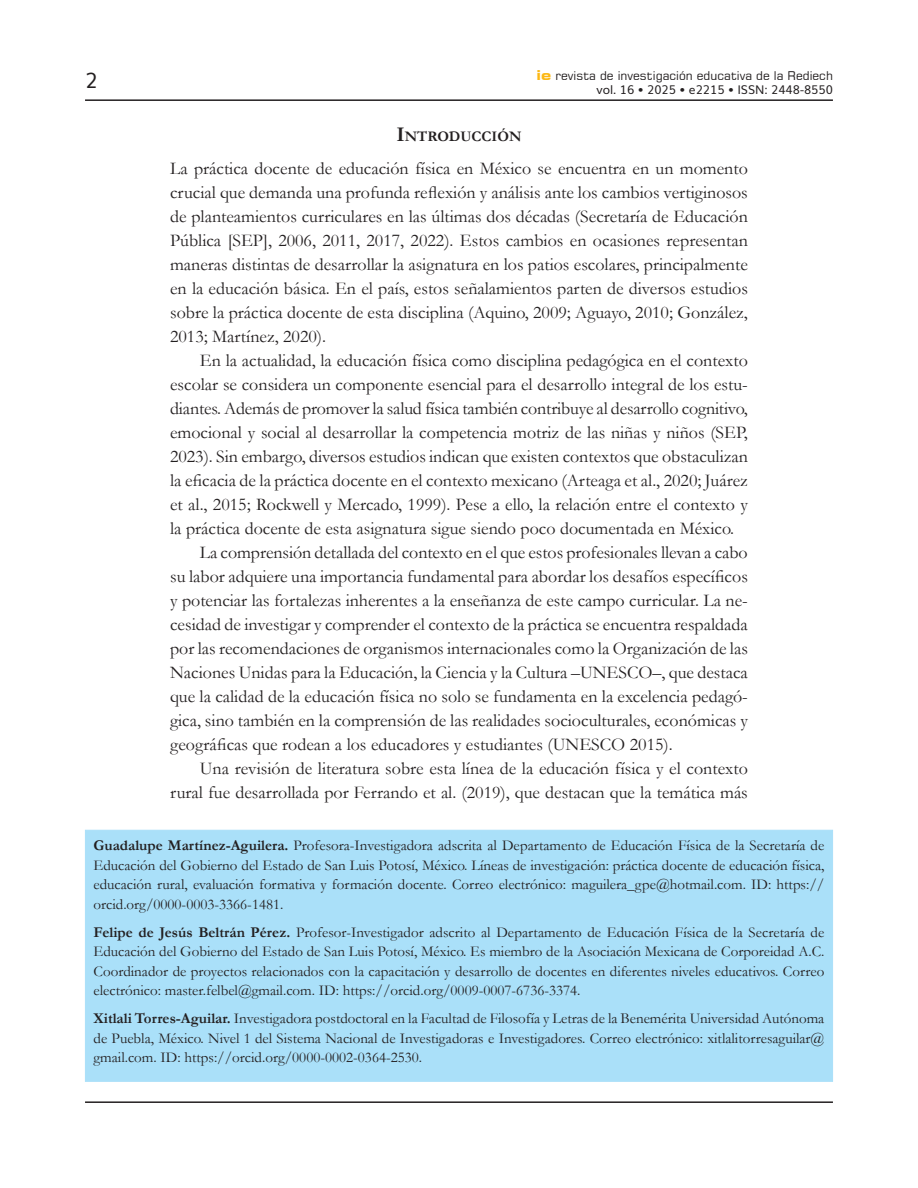
<style>
.page{position:relative;width:918px;height:1188px;background:#fff}
.page>*{position:absolute;margin:0;border:0;box-sizing:border-box;transform-origin:0 0}
.t1{font:21px "Muli";color:#231f20}
.Cuerpo{font:18px/24px "Garamond";color:#231f20;text-align:justify}
.Autores-Adscripcion{font:15px/19.5px "Garamond";color:#231f20;text-align:justify}
.Descanso{font:700 14.7px "Garamond";color:#231f20}
.t2{font:12px "Square 721 BT";color:#231f20}
.t3{font:12px "Muli";color:#231f20}
.s1{font-weight:700;font-stretch:expanded;font-size:13.5px;color:#fcb814}
.s2{font-size:21px}
.s3{font-weight:700}
</style>
<div class="page">
<hr style="left:85px;top:99px;width:748px;height:2px;background:#231f20">
<hr style="left:85px;top:1101px;width:748px;height:2px;background:#231f20">
<div style="left:85px;top:830px;width:748px;height:252px;background:#aae0f9"></div>
<p class="t1" style="left:85px;top:64px;width:14px">2</p>
<p class="t2" style="left:537px;top:68px;width:298px"><span class="s1">ie</span> revista de investigación educativa de la Rediech</p>
<p class="t3" style="left:597px;top:80px;width:238px">vol. 16 • 2025 • e2215 • ISSN: 2448-8550</p>
<p class="Descanso" style="left:397px;top:127px;width:126px"><span class="s2">I</span>NTRODUCCIÓN</p>
<p class="Cuerpo" style="left:170px;top:156px;width:579px">La práctica docente de educación física en México se encuentra en un momento crucial que demanda una profunda reflexión y análisis ante los cambios vertiginosos de planteamientos curriculares en las últimas dos décadas (Secretaría de Educación Pública [SEP], 2006, 2011, 2017, 2022). Estos cambios en ocasiones representan maneras distintas de desarrollar la asignatura en los patios escolares, principalmente en la educación básica. En el país, estos señalamientos parten de diversos estudios sobre la práctica docente de esta disciplina (Aquino, 2009; Aguayo, 2010; González, 2013; Martínez, 2020).</p>
<p class="Cuerpo" style="left:170px;top:348px;width:579px;text-indent:30px">En la actualidad, la educación física como disciplina pedagógica en el contexto escolar se considera un componente esencial para el desarrollo integral de los estu&shy;diantes. Además de promover la salud física también contribuye al desarrollo cognitivo, emocional y social al desarrollar la competencia motriz de las niñas y niños (SEP, 2023). Sin embargo, diversos estudios indican que existen contextos que obstaculizan la eficacia de la práctica docente en el contexto mexicano (Arteaga et al., 2020; Juárez et al., 2015; Rockwell y Mercado, 1999). Pese a ello, la relación entre el contexto y la práctica docente de esta asignatura sigue siendo poco documentada en México.</p>
<p class="Cuerpo" style="left:170px;top:540px;width:579px;text-indent:30px">La comprensión detallada del contexto en el que estos profesionales llevan a cabo su labor adquiere una importancia fundamental para abordar los desafíos específicos y potenciar las fortalezas inherentes a la enseñanza de este campo curricular. La ne&shy;cesidad de investigar y comprender el contexto de la práctica se encuentra respaldada por las recomendaciones de organismos internacionales como la Organización de las Naciones Unidas para la Educación, la Ciencia y la Cultura –UNESCO–, que destaca que la calidad de la educación física no solo se fundamenta en la excelencia pedagó&shy;gica, sino también en la comprensión de las realidades socioculturales, económicas y geográficas que rodean a los educadores y estudiantes (UNESCO 2015).</p>
<p class="Cuerpo" style="left:170px;top:756px;width:579px;text-align:right">Una revisión de literatura sobre esta línea de la educación física y el contexto rural fue desarrollada por Ferrando et al. (2019), que destacan que la temática más</p>
<p class="Autores-Adscripcion" style="left:94px;top:836px;width:732px"><span class="s3">Guadalupe Martínez-Aguilera.</span> Profesora-Investigadora adscrita al Departamento de Educación Física de la Secretaría de Educación del Gobierno del Estado de San Luis Potosí, México. Líneas de investigación: práctica docente de educación física, educación rural, evaluación formativa y formación docente. Correo electrónico: maguilera_gpe@hotmail.com. ID: https:// orcid.org/0000-0003-3366-1481.</p>
<p class="Autores-Adscripcion" style="left:94px;top:922px;width:732px"><span class="s3">Felipe de Jesús Beltrán Pérez.</span> Profesor-Investigador adscrito al Departamento de Educación Física de la Secretaría de Educación del Gobierno del Estado de San Luis Potosí, México. Es miembro de la Asociación Mexicana de Corporeidad A.C.<br>Coordinador de proyectos relacionados con la capacitación y desarrollo de docentes en diferentes niveles educativos. Correo electrónico: master.felbel@gmail.com. ID: https://orcid.org/0009-0007-6736-3374.</p>
<p class="Autores-Adscripcion" style="left:94px;top:1009px;width:732px"><span class="s3">Xitlali Torres-Aguilar.</span> Investigadora postdoctoral en la Facultad de Filosofía y Letras de la Benemérita Universidad Autónoma de Puebla, México. Nivel 1 del Sistema Nacional de Investigadoras e Investigadores. Correo electrónico: xitlalitorresaguilar@ gmail.com. ID: https://orcid.org/0000-0002-0364-2530.</p>
</div>
